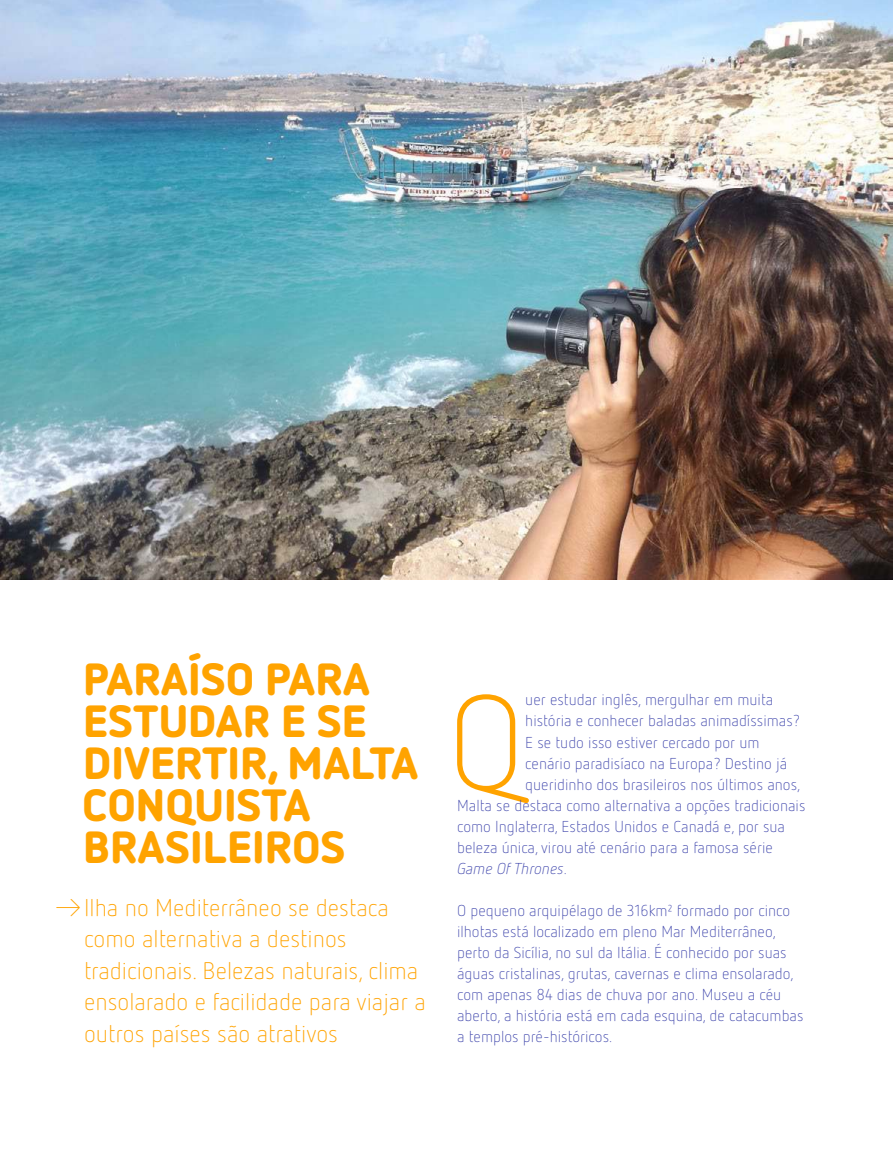
<style>
.page{position:relative;width:893px;height:1170px;background:#fff}
.page>*{position:absolute;margin:0;border:0;box-sizing:border-box;transform-origin:0 0}
.t1{font:300 133.95px "Netto OT";color:#ffa300}
.t2{font:900 45px/42px "Netto OT";color:#ffa300}
.t3{font:300 24px/31.5px "Netto OT";color:#ffa300}
.t4{font:300 15.75px/21px "Netto OT";color:#3d44ab}
.t5{font:italic 300 15.75px "Netto OT";color:#3d44ab}
.s1{font-style:normal}
</style>
<div class="page">
<img style="left:0;top:0;width:893px;height:579px">
<h2 class="t2" style="left:82px;top:658px;width:338px">PARAÍSO PARA<br>ESTUDAR E SE<br>DIVERTIR, MALTA<br>CONQUISTA<br>BRASILEIROS</h2>
<h3 class="t3" style="left:84px;top:891px;width:343px;text-indent:-31px">→ Ilha no Mediterrâneo se destaca como alternativa a destinos tradicionais. Belezas naturais, clima ensolarado e facilidade para viajar a outros países são atrativos</h3>
<p class="t4" style="left:525px;top:689px;width:249px">uer estudar inglês, mergulhar em muita</p>
<p class="t4" style="left:525px;top:710px;width:276px">história e conhecer baladas animadíssimas?</p>
<p class="t4" style="left:525px;top:731px;width:236px">E se tudo isso estiver cercado por um</p>
<p class="t4" style="left:525px;top:752px;width:264px">cenário paradisíaco na Europa? Destino já</p>
<p class="t4" style="left:525px;top:773px;width:277px">queridinho dos brasileiros nos últimos anos,</p>
<p class="t4" style="left:457px;top:794px;width:350px">Malta se destaca como alternativa a opções tradicionais</p>
<p class="t4" style="left:457px;top:815px;width:329px">como Inglaterra, Estados Unidos e Canadá e, por sua</p>
<p class="t4" style="left:457px;top:836px;width:317px">beleza única, virou até cenário para a famosa série</p>
<p class="t5" style="left:457px;top:862px;width:111px">Game Of Thrones<span class="s1">.</span></p>
<p class="t4" style="left:457px;top:899px;width:348px">O pequeno arquipélago de 316km² formado por cinco ilhotas está localizado em pleno Mar Mediterrâneo, perto da Sicília, no sul da Itália. É conhecido por suas águas cristalinas, grutas, cavernas e clima ensolarado, com apenas 84 dias de chuva por ano. Museu a céu aberto, a história está em cada esquina, de catacumbas a templos pré-históricos.</p>
<h1 class="t1" style="left:447px;top:667px;width:79px">Q</h1>
</div>
